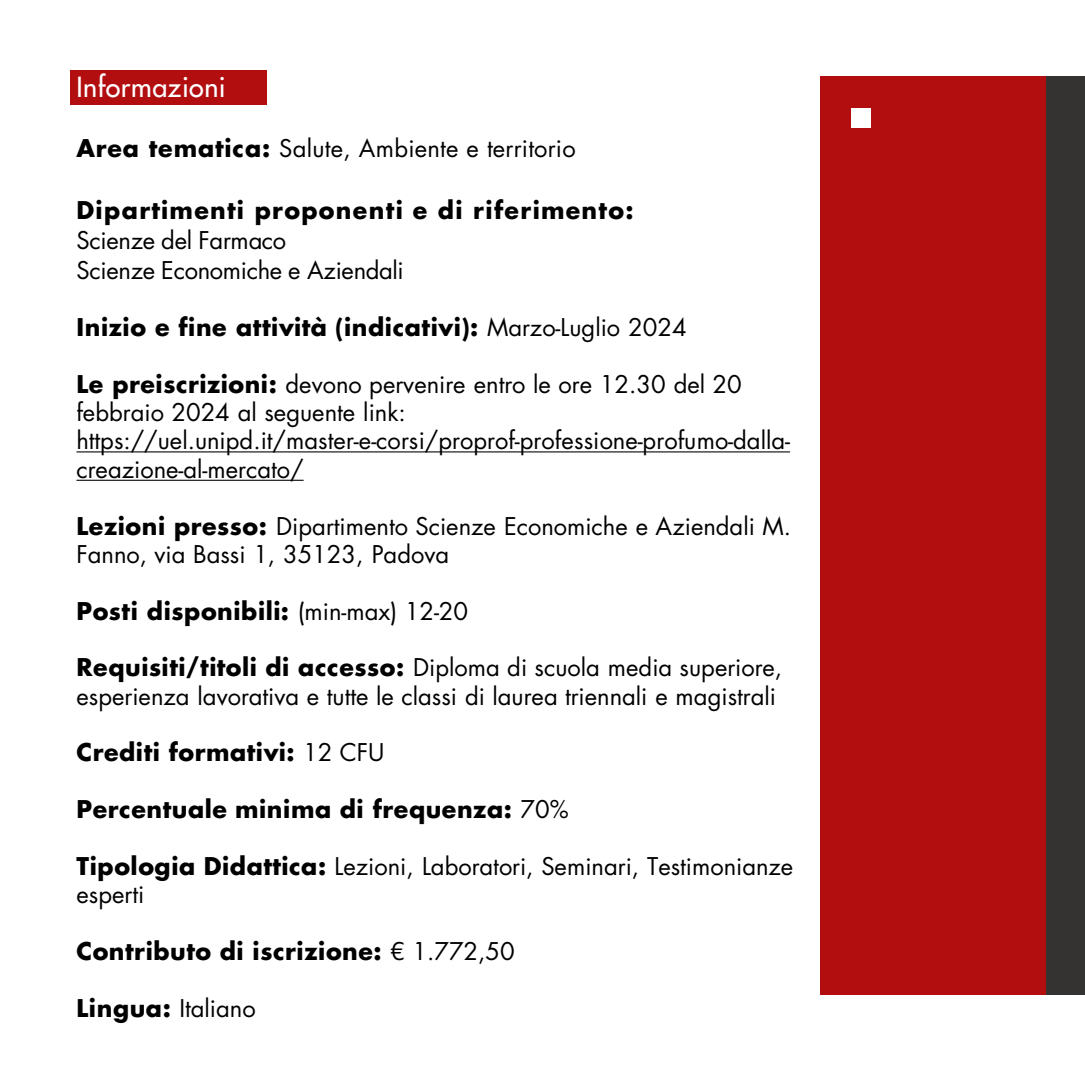
<style>
.page{position:relative;width:1085px;height:1085px;background:#fff}
.page>*{position:absolute;margin:0;border:0;box-sizing:border-box;transform-origin:0 0}
.t1{font:500 27px "Futura Std";letter-spacing:.02em;color:#fff}
.t2{font:23.85px/28.3px "Futura Std";color:#000}
.t3{font:700 23.85px "Futura Std";letter-spacing:.025em;color:#000}
.t4{font:700 23.85px "Futura Std";letter-spacing:.055em;color:#000}
.s1{font-weight:700}
.s2{font-weight:400}
</style>
<div class="page">
<svg style="left:76px;top:451px;width:714px;height:1px"></svg>
<svg style="left:76px;top:480px;width:228px;height:1px"></svg>
<div style="left:70px;top:70px;width:197px;height:34px;background:#b20e10"></div>
<div style="left:819px;top:76px;width:227px;height:919px;background:#b20e10"></div>
<div style="left:852px;top:109px;width:19px;height:19px;background:#fff"></div>
<div style="left:1046px;top:76px;width:38px;height:919px;background:#353232"></div>
<p class="t1" style="left:76px;top:71px;width:151px">Informazioni</p>
<p class="t2" style="left:76px;top:134px;width:501px"><span class="s1">Area tematica:</span> Salute, Ambiente e territorio</p>
<p class="t4" style="left:76px;top:194px;width:559px">Dipartimenti proponenti e di riferimento:</p>
<p class="t2" style="left:76px;top:226px;width:211px">Scienze del Farmaco</p>
<p class="t2" style="left:76px;top:257px;width:329px">Scienze Economiche e Aziendali</p>
<p class="t3" style="left:76px;top:311px;width:612px">Inizio e fine attività (indicativi): <span class="s2">Marzo-Luglio 2024</span></p>
<p class="t2" style="left:76px;top:370px;width:667px"><span class="s1">Le preiscrizioni:</span> devono pervenire entro le ore 12.30 del 20 febbraio 2024 al seguente link:</p>
<p class="t2" style="left:76px;top:427px;width:715px">https://uel.unipd.it/master-e-corsi/proprof-professione-profumo-dalla&shy;creazione-al-mercato/</p>
<p class="t2" style="left:76px;top:512px;width:716px"><span class="s1">Lezioni presso:</span> Dipartimento Scienze Economiche e Aziendali M.<br>Fanno, via Bassi 1, 35123, Padova</p>
<p class="t3" style="left:76px;top:595px;width:393px">Posti disponibili: <span class="s2">(min-max) 12-20</span></p>
<p class="t2" style="left:76px;top:653px;width:707px"><span class="s1">Requisiti/titoli di accesso:</span> Diploma di scuola media superiore, esperienza lavorativa e tutte le classi di laurea triennali e magistrali</p>
<p class="t3" style="left:76px;top:736px;width:309px">Crediti formativi: <span class="s2">12 CFU</span></p>
<p class="t3" style="left:76px;top:793px;width:493px">Percentuale minima di frequenza: <span class="s2">70%</span></p>
<p class="t2" style="left:76px;top:852px;width:718px"><span class="s1">Tipologia Didattica:</span> Lezioni, Laboratori, Seminari, Testimonianze esperti</p>
<p class="t3" style="left:76px;top:935px;width:440px">Contributo di iscrizione: <span class="s2">€ 1.772,50</span></p>
<p class="t2" style="left:76px;top:994px;width:181px"><span class="s1">Lingua:</span> Italiano</p>
</div>
